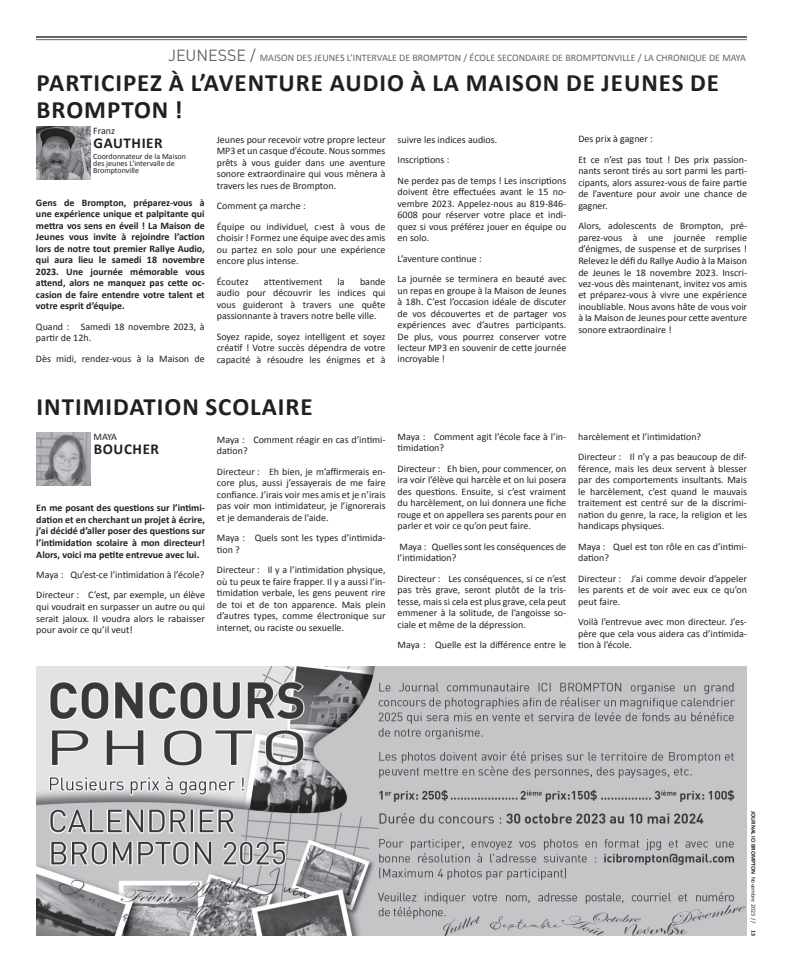
<style>
.page{position:relative;width:792px;height:972px;background:#fff}
.page>*{position:absolute;margin:0;border:0;box-sizing:border-box;transform-origin:0 0}
.t1{font:700 25px/27px "Calibri";letter-spacing:.04em;color:#231f20}
.t2{font:700 15.1px "Calibri";letter-spacing:.04em;color:#231f20}
.t3{font:10px/11.5px "Calibri";color:#231f20;text-align:justify}
.t4{font:700 10px/11.5px "Calibri";color:#231f20;text-align:justify}
.t5{font:10px "Calibri";color:#636666}
.t6{font:8px/7px "Calibri";color:#231f20}
.t7{font:700 6px "Calibri";color:#231f20}
.s1{font-family:"DIN";font-size:16px}
.s2{font-weight:400}
</style>
<div class="page">
<hr style="left:36px;top:39px;width:711px;height:1px;background:#636666">
<hr style="left:36px;top:36px;width:711px;height:2px;background:#636666">
<img style="left:36px;top:126px;width:54px;height:54px">
<img style="left:37px;top:432px;width:53px;height:54px">
<img style="left:36px;top:666px;width:711px;height:270px">
<p class="t5" style="left:168px;top:51px;width:579px"><span class="s1">JEUNESSE /</span> MAISON DES JEUNES L’INTERVALE DE BROMPTON / ÉCOLE SECONDAIRE DE BROMPTONVILLE / LA CHRONIQUE DE MAYA</p>
<h1 class="t1" style="left:37px;top:68px;width:684px">PARTICIPEZ À L’AVENTURE AUDIO À LA MAISON DE JEUNES DE<br>BROMPTON !</h1>
<p class="t3" style="left:93px;top:124px;width:23px">Franz</p>
<h2 class="t2" style="left:94px;top:133px;width:71px">GAUTHIER</h2>
<p class="t6" style="left:93px;top:152px;width:94px">Coordonnateur de la Maison des jeunes L’intervalle de<br>Bromptonville</p>
<p class="t4" style="left:36px;top:196px;width:170px">Gens de Brompton, préparez-vous à une expérience unique et palpitante qui mettra vos sens en éveil ! La Maison de Jeunes vous invite à rejoindre l’action lors de notre tout premier Rallye Audio, qui aura lieu le samedi 18 novembre 2023. Une journée mémorable vous attend, alors ne manquez pas cette oc&shy;casion de faire entendre votre talent et votre esprit d’équipe.</p>
<p class="t3" style="left:36px;top:320px;width:170px">Quand : Samedi 18 novembre 2023, à partir de 12h.</p>
<p class="t3" style="left:36px;top:352px;width:170px">Dès midi, rendez-vous à la Maison de</p>
<p class="t3" style="left:217px;top:133px;width:170px">Jeunes pour recevoir votre propre lecteur MP3 et un casque d’écoute. Nous sommes prêts à vous guider dans une aventure sonore extraordinaire qui vous mènera à travers les rues de Brompton.</p>
<p class="t3" style="left:217px;top:195px;width:170px;line-height:20.5px">Comment ça marche :<br>Équipe ou individuel, c›est à vous de</p>
<p class="t3" style="left:217px;top:231px;width:170px">choisir ! Formez une équipe avec des amis ou partez en solo pour une expérience encore plus intense.</p>
<p class="t3" style="left:217px;top:275px;width:33px">Écoutez</p>
<p class="t3" style="left:264px;top:275px;width:60px">attentivement</p>
<p class="t3" style="left:338px;top:275px;width:9px">la</p>
<p class="t3" style="left:217px;top:275px;width:170px;text-indent:143px">bande audio pour découvrir les indices qui vous guideront à travers une quête passionnante à travers notre belle ville.</p>
<p class="t3" style="left:217px;top:330px;width:170px">Soyez rapide, soyez intelligent et soyez créatif ! Votre succès dépendra de votre capacité à résoudre les énigmes et à</p>
<p class="t3" style="left:398px;top:128px;width:170px;line-height:20.5px;text-align:left">suivre les indices audios.<br>Inscriptions :<br>Ne perdez pas de temps ! Les inscriptions</p>
<p class="t3" style="left:398px;top:185px;width:170px">doivent être effectuées avant le 15 no&shy;vembre 2023. Appelez-nous au 819-846- 6008 pour réserver votre place et indi&shy;quez si vous préférez jouer en équipe ou en solo.</p>
<p class="t3" style="left:398px;top:247px;width:170px;line-height:20.5px">L’aventure continue :<br>La journée se terminera en beauté avec</p>
<p class="t3" style="left:398px;top:284px;width:170px">un repas en groupe à la Maison de Jeunes à 18h. C’est l’occasion idéale de discuter de vos découvertes et de partager vos expériences avec d’autres participants.<br>De plus, vous pourrez conserver votre lecteur MP3 en souvenir de cette journée incroyable !</p>
<p class="t3" style="left:578px;top:128px;width:170px;line-height:20.5px">Des prix à gagner :<br>Et ce n’est pas tout ! Des prix passion-</p>
<p class="t3" style="left:578px;top:165px;width:170px">nants seront tirés au sort parmi les parti&shy;cipants, alors assurez-vous de faire partie de l’aventure pour avoir une chance de gagner.</p>
<p class="t3" style="left:578px;top:220px;width:170px">Alors, adolescents de Brompton, pré&shy;parez-vous à une journée remplie d’énigmes, de suspense et de surprises !<br>Relevez le défi du Rallye Audio à la Maison de Jeunes le 18 novembre 2023. Inscri&shy;vez-vous dès maintenant, invitez vos amis et préparez-vous à vivre une expérience inoubliable. Nous avons hâte de vous voir à la Maison de Jeunes pour cette aventure sonore extraordinaire !</p>
<h1 class="t1" style="left:37px;top:392px;width:278px">INTIMIDATION SCOLAIRE</h1>
<p class="t3" style="left:94px;top:430px;width:25px">MAYA</p>
<h2 class="t2" style="left:94px;top:439px;width:67px">BOUCHER</h2>
<p class="t4" style="left:36px;top:502px;width:170px">En me posant des questions sur l’intimi&shy;dation et en cherchant un projet à écrire, j’ai décidé d’aller poser des questions sur l’intimidation scolaire à mon directeur!<br>Alors, voici ma petite entrevue avec lui.</p>
<p class="t3" style="left:36px;top:564px;width:170px;line-height:20.5px">Maya : Qu’est-ce l’intimidation à l’école?<br>Directeur : C’est, par exemple, un élève</p>
<p class="t3" style="left:36px;top:600px;width:170px">qui voudrait en surpasser un autre ou qui serait jaloux. Il voudra alors le rabaisser pour avoir ce qu’il veut!</p>
<p class="t3" style="left:217px;top:433px;width:170px">Maya : Comment réagir en cas d’intimi&shy;dation?</p>
<p class="t3" style="left:217px;top:465px;width:170px">Directeur : Eh bien, je m’affirmerais en&shy;core plus, aussi j’essayerais de me faire confiance. J’irais voir mes amis et je n’irais pas voir mon intimidateur, je l’ignorerais et je demanderais de l’aide.</p>
<p class="t3" style="left:217px;top:532px;width:170px">Maya : Quels sont les types d’intimida&shy;tion ?</p>
<p class="t3" style="left:217px;top:564px;width:170px">Directeur : Il y a l’intimidation physique, où tu peux te faire frapper. Il y a aussi l’in&shy;timidation verbale, les gens peuvent rire de toi et de ton apparence. Mais plein d’autres types, comme électronique sur internet, ou raciste ou sexuelle.</p>
<p class="t3" style="left:398px;top:430px;width:170px">Maya : Comment agit l’école face à l’in&shy;timidation?</p>
<p class="t3" style="left:398px;top:462px;width:170px">Directeur : Eh bien, pour commencer, on ira voir l’élève qui harcèle et on lui posera des questions. Ensuite, si c’est vraiment du harcèlement, on lui donnera une fiche rouge et on appellera ses parents pour en parler et voir ce qu’on peut faire.</p>
<p class="t3" style="left:398px;top:540px;width:170px">Maya : Quelles sont les conséquences de l’intimidation?</p>
<p class="t3" style="left:398px;top:572px;width:170px">Directeur : Les conséquences, si ce n’est pas très grave, seront plutôt de la tris&shy;tesse, mais si cela est plus grave, cela peut emmener à la solitude, de l’angoisse so&shy;ciale et même de la dépression.</p>
<p class="t3" style="left:398px;top:638px;width:170px">Maya : Quelle est la différence entre le</p>
<p class="t3" style="left:578px;top:425px;width:170px;line-height:20.5px">harcèlement et l’intimidation?<br>Directeur : Il n’y a pas beaucoup de dif-</p>
<p class="t3" style="left:578px;top:462px;width:170px">férence, mais les deux servent à blesser par des comportements insultants. Mais le harcèlement, c’est quand le mauvais traitement est centré sur de la discrimi&shy;nation du genre, la race, la religion et les handicaps physiques.</p>
<p class="t3" style="left:578px;top:540px;width:170px">Maya : Quel est ton rôle en cas d’intimi&shy;dation?</p>
<p class="t3" style="left:578px;top:572px;width:170px">Directeur : J’ai comme devoir d’appeler les parents et de voir avec eux ce qu’on peut faire.</p>
<p class="t3" style="left:578px;top:615px;width:170px">Voilà l’entrevue avec mon directeur. J’es&shy;père que cela vous aidera cas d’intimida&shy;tion à l’école.</p>
<p class="t7" style="left:757px;top:811px;width:126px;rotate:90deg">JOURNAL ICI BROMPTON <span class="s2">Novembre 2023 //</span> 13</p>
</div>
